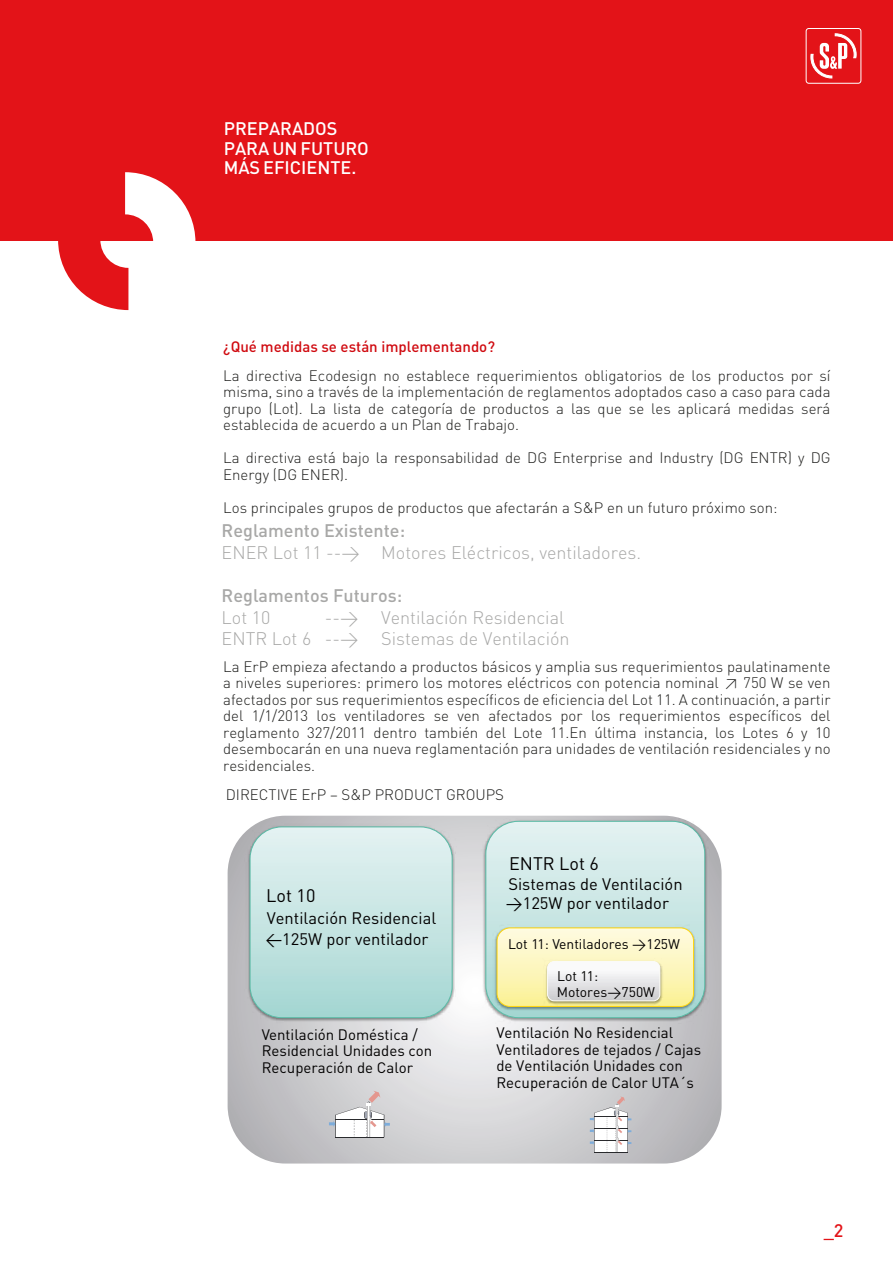
<style>
.page{position:relative;width:893px;height:1263px;background:#fff}
.page>*{position:absolute;margin:0;border:0;box-sizing:border-box;transform-origin:0 0}
.t1{font:300 18px/21.6px "DIN";color:#a8a8a7;text-align:right}
.t2{font:500 18px "DIN";color:#a8a8a7}
.t3{font:500 18px/19.5px "DIN";color:#fff}
.t4{font:18px "DIN";color:#010000}
.t5{font:500 18px "DIN";color:#e31318}
.t6{font:16.5px/21.3px "DIN";color:#010000}
.t7{font:300 15px/16.5px "DIN";color:#1d1d1b;text-align:justify}
.t8{font:15px/16.5px "DIN";color:#010000}
.t9{font:500 15px "DIN";color:#d00a10}
.t10{font:13.8px/15.9px "DIN";color:#010000}
</style>
<div class="page">
<div style="left:0;top:0;width:892px;height:240px;background:#e31318"></div>
<svg style="left:810px;top:34px;width:47px;height:45px"></svg>
<div style="left:805px;top:28px;width:56px;height:56px;border:1px solid #fff;border-radius:3px"></div>
<svg style="left:58px;top:172px;width:137px;height:138px"></svg>
<svg style="left:227px;top:816px;width:494px;height:348px;background:#d0d0d3"></svg>
<img style="left:244px;top:823px;width:213px;height:202px">
<svg style="left:250px;top:827px;width:202px;height:191px;background:#c5e3e1"></svg>
<div style="left:249px;top:826px;width:203px;height:192px;border:1px solid #59bba6;border-radius:32px"></div>
<img style="left:480px;top:818px;width:230px;height:207px">
<svg style="left:486px;top:821px;width:218px;height:197px;background:#d9e9d8"></svg>
<div style="left:547px;top:961px;width:113px;height:40px;border:1px solid #fbfbfb;border-radius:7px"></div>
<svg style="left:329px;top:1091px;width:61px;height:47px"></svg>
<hr style="left:594px;top:1152px;width:33px;height:1px;background:#292a2d">
<svg style="left:590px;top:1096px;width:41px;height:56px"></svg>
<p class="t3" style="left:224px;top:118px;width:147px">PREPARADOS<br>PARA UN FUTURO<br>MÁS EFICIENTE.</p>
<p class="t9" style="left:223px;top:337px;width:273px">¿Qué medidas se están implementando?</p>
<p class="t7" style="left:223px;top:367px;width:609px">La directiva Ecodesign no establece requerimientos obligatorios de los productos por sí misma, sino a través de la implementación de reglamentos adoptados caso a caso para cada grupo (Lot). La lista de categoría de productos a las que se les aplicará medidas será establecida de acuerdo a un Plan de Trabajo.</p>
<p class="t7" style="left:223px;top:450px;width:609px">La directiva está bajo la responsabilidad de DG Enterprise and Industry (DG ENTR) y DG<br>Energy (DG ENER).</p>
<p class="t7" style="left:223px;top:499px;width:556px">Los principales grupos de productos que afectarán a S&amp;P en un futuro próximo son:</p>
<p class="t2" style="left:222px;top:519px;width:185px">Reglamento Existente:</p>
<p class="t1" style="left:222px;top:541px;width:421px">ENER Lot 11 --&gt; Motores Eléctricos, ventiladores.</p>
<p class="t2" style="left:222px;top:584px;width:182px">Reglamentos Futuros:</p>
<p class="t1" style="left:222px;top:606px;width:50px">Lot 10</p>
<p class="t1" style="left:222px;top:606px;width:349px">--&gt; Ventilación Residencial<br>ENTR Lot 6 --&gt; Sistemas de Ventilación</p>
<p class="t7" style="left:223px;top:658px;width:609px">La ErP empieza afectando a productos básicos y amplia sus requerimientos paulatinamente a niveles superiores: primero los motores eléctricos con potencia nominal ≥ 750 W se ven afectados por sus requerimientos específicos de eficiencia del Lot 11. A continuación, a partir del 1/1/2013 los ventiladores se ven afectados por los requerimientos específicos del reglamento 327/2011 dentro también del Lote 11.En última instancia, los Lotes 6 y 10 desembocarán en una nueva reglamentación para unidades de ventilación residenciales y no residenciales.</p>
<p class="t7" style="left:226px;top:787px;width:280px">DIRECTIVE ErP – S&amp;P PRODUCT GROUPS</p>
<p class="t4" style="left:266px;top:884px;width:51px">Lot 10</p>
<p class="t6" style="left:265px;top:907px;width:172px">Ventilación Residencial &lt;125W por ventilador</p>
<p class="t4" style="left:509px;top:852px;width:91px">ENTR Lot 6</p>
<p class="t6" style="left:506px;top:873px;width:178px;line-height:19.8px">Sistemas de Ventilación &gt;125W por ventilador</p>
<p class="t10" style="left:508px;top:936px;width:173px">Lot 11: Ventiladores &gt;125W</p>
<p class="t10" style="left:556px;top:968px;width:100px">Lot 11:<br>Motores&gt;750W</p>
<p class="t8" style="left:262px;top:1026px;width:172px">Ventilación Doméstica /<br>Residencial Unidades con<br>Recuperación de Calor</p>
<p class="t8" style="left:496px;top:1024px;width:206px">Ventilación No Residencial<br>Ventiladores de tejados / Cajas de Ventilación Unidades con<br>Recuperación de Calor UTA´s</p>
<p class="t5" style="left:823px;top:1219px;width:21px">_2</p>
</div>
